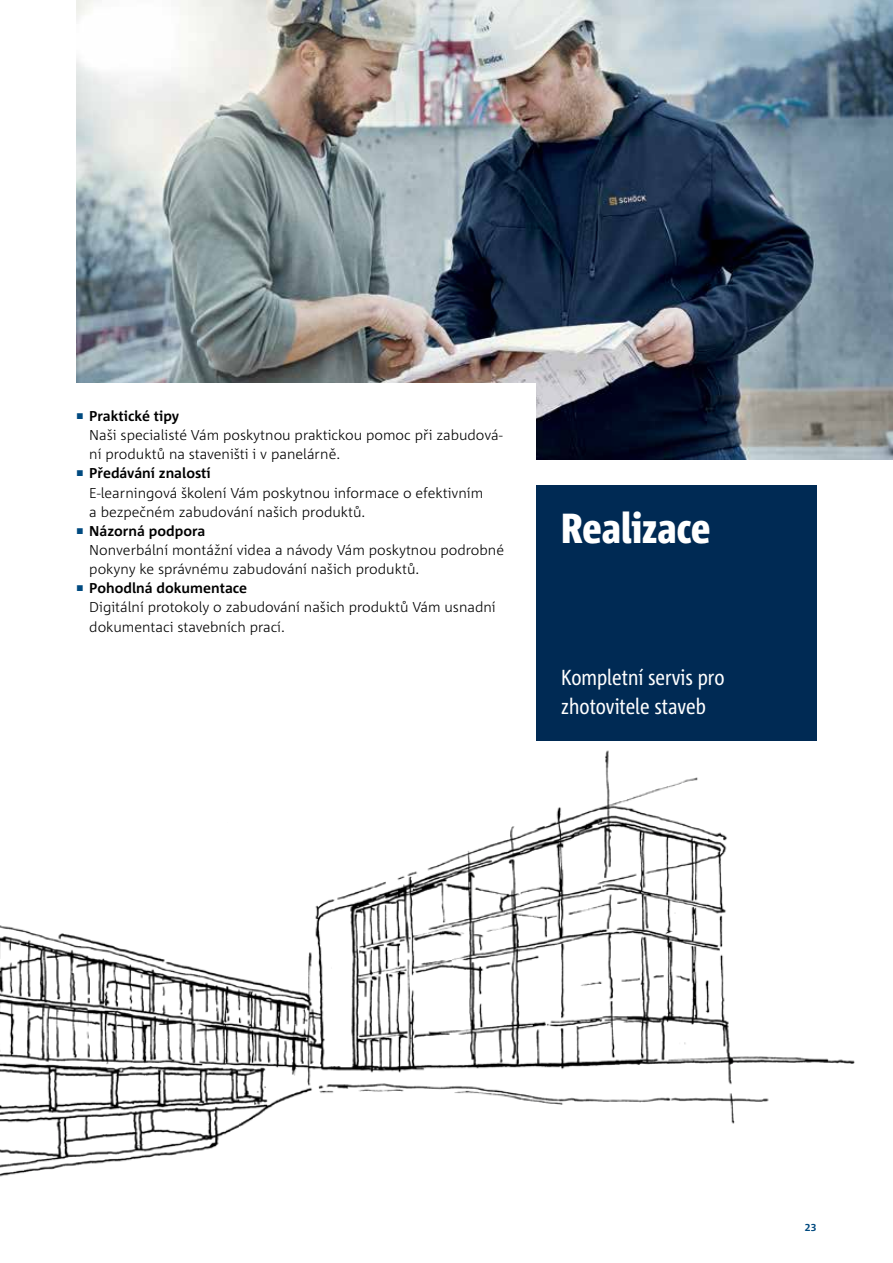
<style>
.page{position:relative;width:893px;height:1263px;background:#fff}
.page>*{position:absolute;margin:0;border:0;box-sizing:border-box;transform-origin:0 0}
.t1{font:800 condensed 42px "Corpid Schoeck";color:#fff}
.t2{font:condensed 21.75px/28.5px "Corpid Schoeck";color:#fff}
.t3{font:300 14.25px/19.2px "Corpid Schoeck";color:#000}
.t4{font:700 10.5px "Corpid Schoeck";color:#004a80}
.s1{font-size:8.25px;color:#004a80}
.s2{font-weight:700}
</style>
<div class="page">
<img style="left:0;top:721px;width:855px;height:456px">
<img style="left:77px;top:0;width:816px;height:459px">
<div style="left:77px;top:383px;width:459px;height:207px;background:#fff"></div>
<div style="left:536px;top:485px;width:280px;height:255px;background:#002a54"></div>
<p class="t3" style="left:89px;top:406px;width:415px;text-indent:-13px"><span class="s1">■</span> <span class="s2">Praktické tipy<br></span>Naši specialisté Vám poskytnou praktickou pomoc při zabudová&shy;ní produktů na staveništi i v panelárně.</p>
<p class="t3" style="left:89px;top:464px;width:395px;text-indent:-13px"><span class="s1">■</span> <span class="s2">Předávání znalostí<br></span>E-learningová školení Vám poskytnou informace o efektivním a bezpečném zabudování našich produktů.</p>
<p class="t3" style="left:89px;top:521px;width:416px;text-indent:-13px"><span class="s1">■</span> <span class="s2">Názorná podpora<br></span>Nonverbální montážní videa a návody Vám poskytnou podrobné pokyny ke správnému zabudování našich produktů.</p>
<p class="t3" style="left:89px;top:578px;width:408px;text-indent:-13px"><span class="s1">■</span> <span class="s2">Pohodlná dokumentace<br></span>Digitální protokoly o zabudování našich produktů Vám usnadní dokumentaci stavebních prací.</p>
<h1 class="t1" style="left:561px;top:502px;width:151px">Realizace</h1>
<h2 class="t2" style="left:561px;top:663px;width:165px">Kompletní servis pro zhotovitele staveb</h2>
<p class="t4" style="left:805px;top:1221px;width:13px">23</p>
</div>
